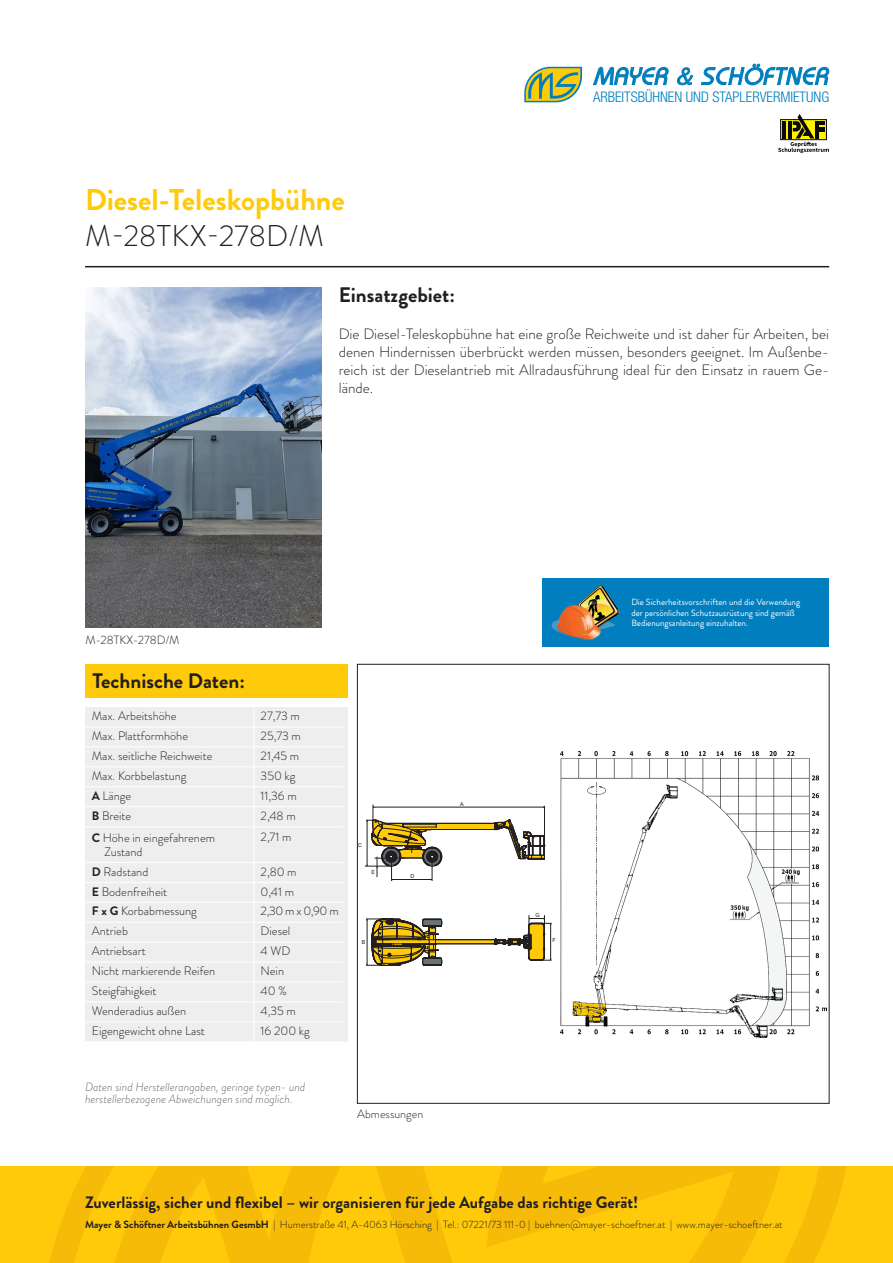
<style>
.page{position:relative;width:893px;height:1263px;background:#fff}
.page>*{position:absolute;margin:0;border:0;box-sizing:border-box;transform-origin:0 0}
.t1{font:700 30px "Brandon Grotesque";color:#feca0a}
.t2{font:300 30px "Brandon Grotesque";letter-spacing:.005em;color:#231f20}
.t3{font:700 21px "Brandon Grotesque";color:#231f20}
.t4{font:700 16.5px "Brandon Grotesque";color:#231f20}
.t5{font:300 15px/18px "Brandon Grotesque";color:#231f20;text-align:justify}
.t6{font:300 condensed 14.7px "Helvetica Neue LT Std";color:#007ebe}
.t7{font:300 12.3px/14.7px "Brandon Grotesque";color:#231f20}
.t8{font:italic 300 12px/12.8px "Brandon Grotesque";color:#6c6d70}
.t9{font:300 12px "Brandon Grotesque";color:#231f20}
.t10{font:300 10.5px "Brandon Grotesque";color:#231f20}
.t11{font:9px/10.8px "Brandon Grotesque";color:#fff}
.t12{font:5.4px "Arial";color:#231f20}
.s1{font-weight:700}
</style>
<div class="page">
<div style="left:85px;top:664px;width:263px;height:34px;background:#feca0a"></div>
<div style="left:85px;top:707px;width:263px;height:335px;background:#eeeeef"></div>
<hr style="left:85px;top:266px;width:744px;height:1px;background:#231f20">
<svg style="left:0;top:1166px;width:893px;height:97px;background:#fcc609"></svg>
<svg style="left:73px;top:1166px;width:717px;height:97px;background:#fac209"></svg>
<div style="left:542px;top:578px;width:287px;height:69px;background:#007ebe"></div>
<img style="left:551px;top:585px;width:69px;height:55px">
<svg style="left:524px;top:67px;width:58px;height:35px;background:#a8b869"></svg>
<svg style="left:593px;top:66px;width:76px;height:20px"></svg>
<svg style="left:676px;top:67px;width:18px;height:19px"></svg>
<svg style="left:701px;top:63px;width:129px;height:23px"></svg>
<svg style="left:778px;top:114px;width:51px;height:39px"></svg>
<hr style="left:85px;top:727px;width:169px;height:1px;background:#fff">
<hr style="left:254px;top:727px;width:89px;height:1px;background:#fff">
<hr style="left:85px;top:747px;width:169px;height:1px;background:#fff">
<hr style="left:254px;top:747px;width:89px;height:1px;background:#fff">
<hr style="left:85px;top:766px;width:169px;height:1px;background:#fff">
<hr style="left:254px;top:766px;width:89px;height:1px;background:#fff">
<hr style="left:85px;top:786px;width:169px;height:1px;background:#fff">
<hr style="left:254px;top:786px;width:89px;height:1px;background:#fff">
<hr style="left:85px;top:806px;width:169px;height:1px;background:#fff">
<hr style="left:254px;top:806px;width:89px;height:1px;background:#fff">
<hr style="left:85px;top:827px;width:169px;height:1px;background:#fff">
<hr style="left:254px;top:827px;width:89px;height:1px;background:#fff">
<hr style="left:254px;top:827px;width:1px;height:35px;background:#fff">
<hr style="left:85px;top:862px;width:169px;height:1px;background:#fff">
<hr style="left:254px;top:862px;width:89px;height:1px;background:#fff">
<hr style="left:85px;top:882px;width:169px;height:1px;background:#fff">
<hr style="left:254px;top:882px;width:89px;height:1px;background:#fff">
<hr style="left:85px;top:902px;width:169px;height:1px;background:#fff">
<hr style="left:254px;top:902px;width:89px;height:1px;background:#fff">
<hr style="left:85px;top:922px;width:169px;height:1px;background:#fff">
<hr style="left:254px;top:922px;width:89px;height:1px;background:#fff">
<hr style="left:85px;top:942px;width:169px;height:1px;background:#fff">
<hr style="left:254px;top:942px;width:89px;height:1px;background:#fff">
<hr style="left:85px;top:962px;width:169px;height:1px;background:#fff">
<hr style="left:254px;top:962px;width:89px;height:1px;background:#fff">
<hr style="left:85px;top:982px;width:169px;height:1px;background:#fff">
<hr style="left:254px;top:982px;width:89px;height:1px;background:#fff">
<hr style="left:85px;top:1002px;width:169px;height:1px;background:#fff">
<hr style="left:254px;top:1002px;width:89px;height:1px;background:#fff">
<hr style="left:85px;top:1022px;width:169px;height:1px;background:#fff">
<hr style="left:254px;top:1022px;width:89px;height:1px;background:#fff">
<hr style="left:85px;top:1041px;width:169px;height:1px;background:#fff">
<hr style="left:254px;top:1041px;width:89px;height:1px;background:#fff">
<img style="left:85px;top:287px;width:237px;height:341px">
<svg style="left:365px;top:805px;width:180px;height:76px"></svg>
<svg style="left:366px;top:915px;width:186px;height:51px"></svg>
<img style="left:560px;top:752px;width:267px;height:285px">
<h1 class="t1" style="left:85px;top:178px;width:261px">Diesel-Teleskopbühne</h1>
<h1 class="t2" style="left:85px;top:215px;width:240px">M-28TKX-278D/M</h1>
<h2 class="t3" style="left:339px;top:280px;width:118px">Einsatzgebiet:</h2>
<p class="t6" style="left:593px;top:88px;width:238px">ARBEITSBÜHNEN UND STAPLERVERMIETUNG</p>
<p class="t5" style="left:339px;top:325px;width:492px">Die Diesel-Teleskopbühne hat eine große Reichweite und ist daher für Arbeiten, bei denen Hindernissen überbrückt werden müssen, besonders geeignet. Im Außenbe&shy;reich ist der Dieselantrieb mit Allradausführung ideal für den Einsatz in rauem Ge&shy;lände.</p>
<p class="t9" style="left:85px;top:632px;width:96px">M-28TKX-278D/M</p>
<h2 class="t3" style="left:92px;top:667px;width:154px">Technische Daten:</h2>
<p class="t7" style="left:92px;top:709px;width:86px">Max. Arbeitshöhe</p>
<p class="t7" style="left:261px;top:709px;width:41px">27,73 m</p>
<p class="t7" style="left:92px;top:729px;width:98px">Max. Plattformhöhe</p>
<p class="t7" style="left:261px;top:729px;width:42px">25,73 m</p>
<p class="t7" style="left:92px;top:748px;width:122px">Max. seitliche Reichweite</p>
<p class="t7" style="left:261px;top:748px;width:40px">21,45 m</p>
<p class="t7" style="left:92px;top:768px;width:96px">Max. Korbbelastung</p>
<p class="t7" style="left:261px;top:768px;width:36px">350 kg</p>
<p class="t7" style="left:92px;top:788px;width:41px"><span class="s1">A</span> Länge</p>
<p class="t7" style="left:261px;top:788px;width:38px">11,36 m</p>
<p class="t7" style="left:92px;top:808px;width:41px"><span class="s1">B</span> Breite</p>
<p class="t7" style="left:261px;top:808px;width:37px">2,48 m</p>
<p class="t7" style="left:105px;top:830px;width:112px;text-indent:-13px"><span class="s1">C</span> Höhe in eingefahrenem<br>Zustand</p>
<p class="t7" style="left:261px;top:829px;width:32px">2,71 m</p>
<p class="t7" style="left:92px;top:864px;width:58px"><span class="s1">D</span> Radstand</p>
<p class="t7" style="left:261px;top:864px;width:38px">2,80 m</p>
<p class="t7" style="left:92px;top:884px;width:77px"><span class="s1">E</span> Bodenfreiheit</p>
<p class="t7" style="left:261px;top:884px;width:35px">0,41 m</p>
<p class="t7" style="left:92px;top:904px;width:107px"><span class="s1">F x G</span> Korbabmessung</p>
<p class="t7" style="left:261px;top:904px;width:80px">2,30 m x 0,90 m</p>
<p class="t7" style="left:92px;top:924px;width:38px">Antrieb</p>
<p class="t7" style="left:261px;top:924px;width:31px">Diesel</p>
<p class="t7" style="left:92px;top:944px;width:55px">Antriebsart</p>
<p class="t7" style="left:261px;top:944px;width:31px">4 WD</p>
<p class="t7" style="left:92px;top:964px;width:125px">Nicht markierende Reifen</p>
<p class="t7" style="left:261px;top:964px;width:25px">Nein</p>
<p class="t7" style="left:92px;top:984px;width:66px">Steigfähigkeit</p>
<p class="t7" style="left:261px;top:984px;width:28px">40 %</p>
<p class="t7" style="left:92px;top:1003px;width:96px">Wenderadius außen</p>
<p class="t7" style="left:261px;top:1003px;width:37px">4,35 m</p>
<p class="t7" style="left:92px;top:1023px;width:115px">Eigengewicht ohne Last</p>
<p class="t7" style="left:261px;top:1023px;width:51px">16 200 kg</p>
<p class="t8" style="left:85px;top:1080px;width:222px">Daten sind Herstellerangaben, geringe typen- und herstellerbezogene Abweichungen sind möglich.</p>
<p class="t12" style="left:358px;top:841px;width:5px">C</p>
<p class="t12" style="left:371px;top:868px;width:5px">E</p>
<p class="t12" style="left:362px;top:938px;width:5px">B</p>
<p class="t12" style="left:410px;top:873px;width:5px">D</p>
<p class="t9" style="left:357px;top:1106px;width:68px">Abmessungen</p>
<p class="t12" style="left:460px;top:800px;width:5px">A</p>
<p class="t12" style="left:535px;top:911px;width:6px">G</p>
<p class="t12" style="left:553px;top:936px;width:5px">F</p>
<p class="t11" style="left:631px;top:596px;width:170px">Die Sicherheitsvorschriften und die Verwendung der persönlichen Schutzausrüstung sind gemäß<br>Bedienungsanleitung einzuhalten.</p>
<h3 class="t4" style="left:85px;top:1191px;width:555px">Zuverlässig, sicher und flexibel – wir organisieren für jede Aufgabe das richtige Gerät!</h3>
<p class="t10" style="left:85px;top:1217px;width:699px"><span class="s1">Mayer &amp; Schöftner Arbeitsbühnen GesmbH</span> | Humerstraße 41, A-4063 Hörsching | Tel.: 07221/73 111-0 | buehnen@mayer-schoeftner.at | www.mayer-schoeftner.at</p>
</div>
